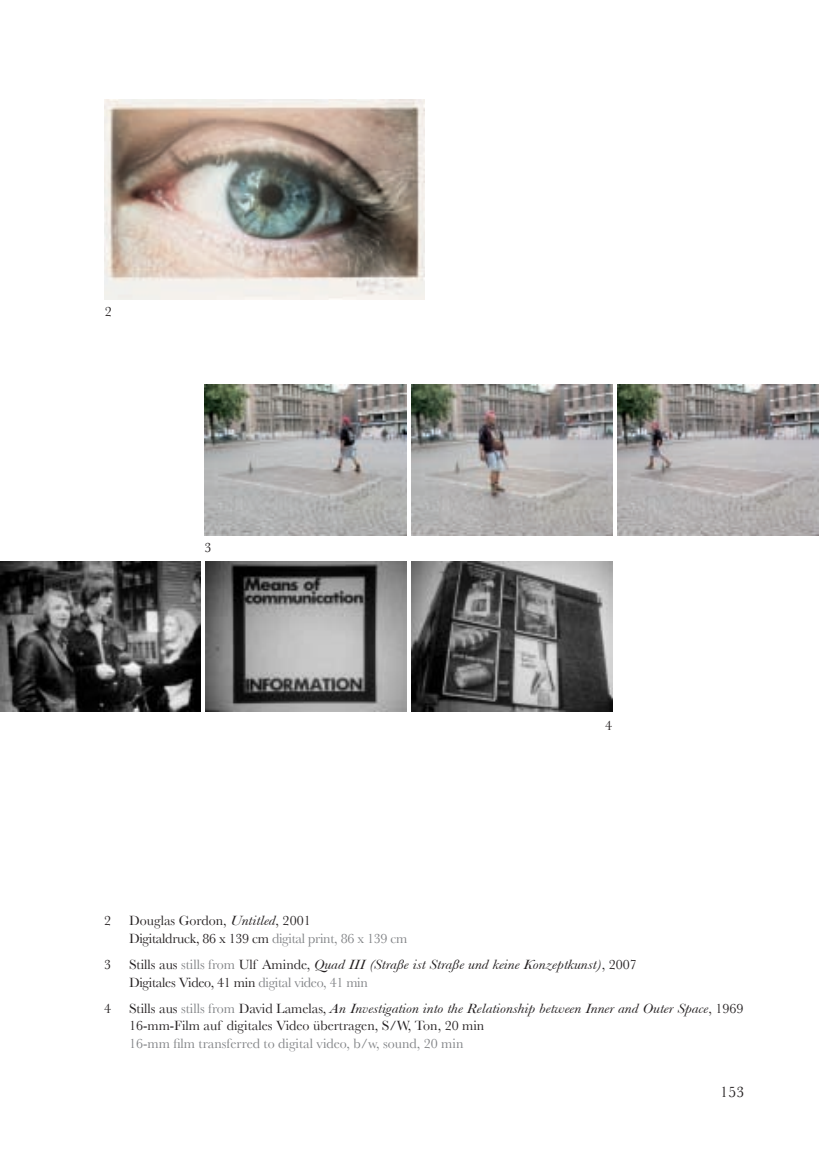
<style>
.page{position:relative;width:819px;height:1166px;background:#fff}
.page>*{position:absolute;margin:0;border:0;box-sizing:border-box;transform-origin:0 0}
.t1{font:15.75px "Baskerville";color:#231f20}
.t2{font:14px/17.5px "Baskerville";letter-spacing:-.02em;color:#231f20}
.t3{font:14px/17.5px "Baskerville";color:#231f20}
.t4{font:14px "Baskerville";color:#808285}
.s1{font-style:italic}
.s2{color:#808285}
</style>
<div class="page">
<img style="left:205px;top:384px;width:201px;height:151px">
<img style="left:617px;top:384px;width:202px;height:151px">
<img style="left:411px;top:384px;width:201px;height:151px">
<img style="left:104px;top:99px;width:320px;height:200px">
<img style="left:0;top:561px;width:201px;height:151px">
<img style="left:206px;top:561px;width:200px;height:151px">
<img style="left:411px;top:561px;width:201px;height:151px">
<p class="t2" style="left:105px;top:303px;width:8px">2</p>
<p class="t2" style="left:205px;top:539px;width:8px">3</p>
<p class="t2" style="left:605px;top:716px;width:8px">4</p>
<p class="t2" style="left:104px;top:912px;width:8px">2</p>
<p class="t2" style="left:129px;top:912px;width:280px">Douglas Gordon, <span class="s1">Untitled</span>, 2001<br>Digitaldruck, 86 x 139 cm <span class="s2">digital print, 86 x 139 cm</span></p>
<p class="t2" style="left:104px;top:956px;width:8px">3</p>
<p class="t2" style="left:129px;top:956px;width:509px">stills aus <span class="s2">stills from</span> ulf aminde, <span class="s1">Quad III (Straße ist Straße und keine Konzeptkunst)</span>, 2007<br>Digitales Video, 41 min <span class="s2">digital video, 41 min</span></p>
<p class="t2" style="left:104px;top:999px;width:8px">4</p>
<p class="t3" style="left:129px;top:999px;width:616px">stills aus <span class="s2">stills from</span> David lamelas, <span class="s1">An Investigation into the Relationship between Inner and Outer Space</span>, 1969<br>16-mm-Film auf digitales Video übertragen, s/W, ton, 20 min</p>
<p class="t4" style="left:129px;top:1035px;width:336px">16-mm film transferred to digital video, b/w, sound, 20 min</p>
<p class="t1" style="left:720px;top:1083px;width:26px">153</p>
</div>
